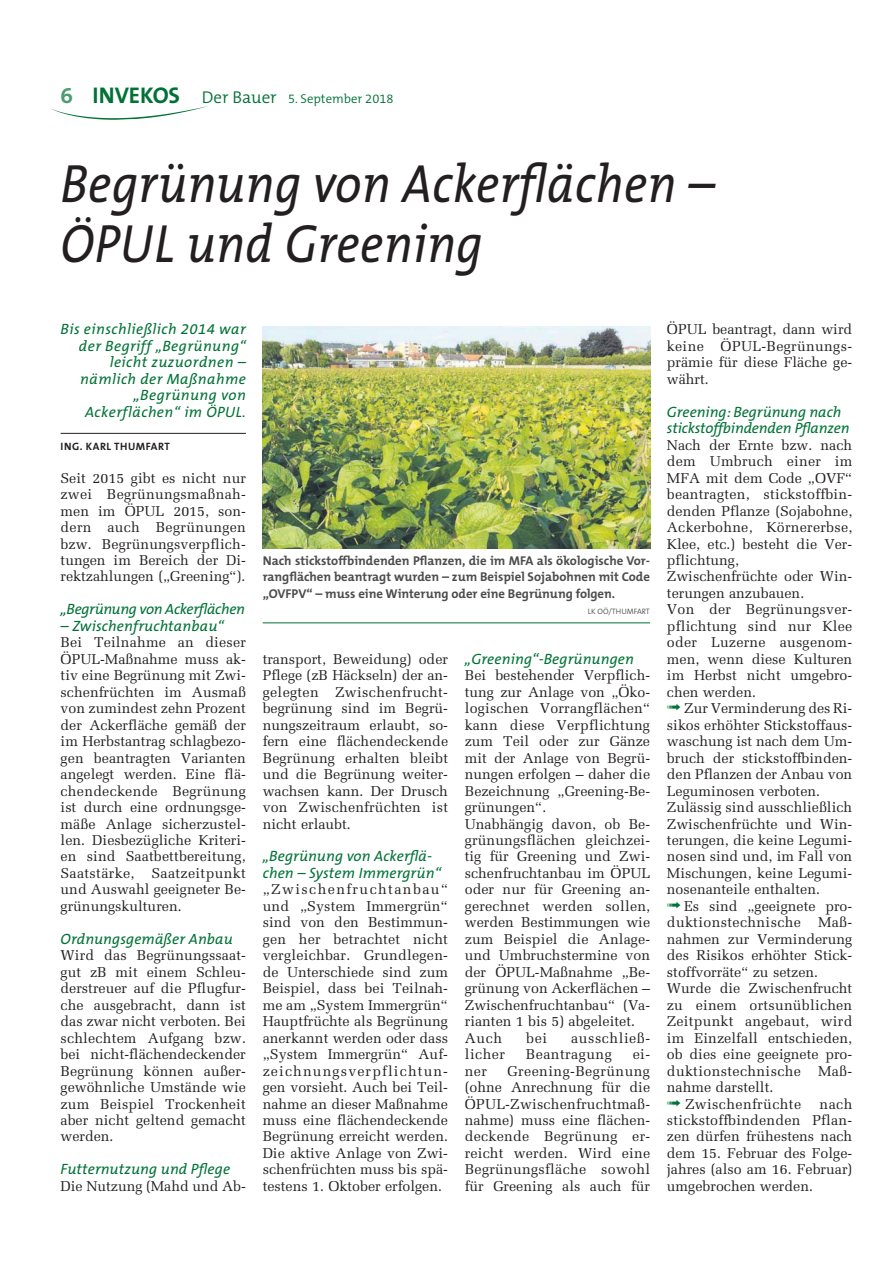
<style>
.page{position:relative;width:893px;height:1263px;background:#fff}
.page>*{position:absolute;margin:0;border:0;box-sizing:border-box;transform-origin:0 0}
.t1{font:italic 54.15px/59.8px "The Mix B5 Plain";letter-spacing:.01em;color:#231f20;scale:.9 1}
.t2{font:italic 15px/16.5px "The Mix B5 Plain";letter-spacing:.01em;color:#007236}
.t3{font:italic 15px/16.5px "The Mix B5 Plain";letter-spacing:.03em;color:#007236;text-align:right}
.t4{font:italic 15px/16.5px "The Mix B5 Plain";letter-spacing:-.01em;color:#007236}
.t5{font:italic 15px "The Mix B5 Plain";letter-spacing:-.02em;color:#007236}
.t6{font:14.25px/16.5px "Melior LT Std";color:#231f20;text-align:justify}
.t7{font:14.25px "Melior LT Std";letter-spacing:.025em;color:#231f20}
.t8{font:14.25px "Melior LT Std";letter-spacing:.035em;color:#231f20}
.t9{font:14.25px "Melior LT Std";letter-spacing:.03em;color:#231f20}
.t10{font:700 12.75px/16.5px "The Mix B7";color:#4c4c4e;text-align:justify}
.t11{font:300 12.75px "The Mix B4";color:#007236}
.t12{font:700 10.65px "The Mix B7";letter-spacing:.05em;color:#231f20}
.t13{font:300 7.8px "The Mix B4";color:#4c4c4e}
.s1{font-family:"The Mix B7";font-weight:700;font-size:22.8px;color:#509c71}
.s2{font-family:"The Mix B7";font-weight:700;font-size:22.8px}
.s3{font-size:17.1px}
</style>
<div class="page">
<svg style="left:50px;top:106px;width:158px;height:14px"></svg>
<hr style="left:61px;top:433px;width:185px;height:1px;background:#231f20">
<hr style="left:263px;top:623px;width:387px;height:1px;background:#007236">
<img style="left:263px;top:326px;width:387px;height:223px">
<p class="t11" style="left:61px;top:93px;width:334px"><span class="s1">6</span> <span class="s2">INVEKOS</span> <span class="s3">Der Bauer</span> 5. September 2018</p>
<h1 class="t1" style="left:61px;top:157px;width:728px">Begrünung von Ackerflächen –<br>ÖPUL und Greening</h1>
<p class="t3" style="left:61px;top:322px;width:187px">Bis einschließlich 2014 war der Begriff „Begrünung“ leicht zuzuordnen – nämlich der Maßnahme „Begrünung von<br>Ackerflächen“ im ÖPUL.</p>
<p class="t12" style="left:61px;top:441px;width:111px">ING. KARL THUMFART</p>
<p class="t6" style="left:61px;top:471px;width:187px">Seit 2015 gibt es nicht nur zwei Begrünungsmaßnah&shy;men im ÖPUL 2015, son&shy;dern auch Begrünungen bzw. Begrünungsverpflich&shy;tungen im Bereich der Di&shy;rektzahlungen („Greening“).</p>
<p class="t5" style="left:61px;top:603px;width:186px">„Begrünung von Ackerflächen</p>
<p class="t2" style="left:61px;top:619px;width:165px">– Zwischenfruchtanbau“</p>
<p class="t6" style="left:61px;top:635px;width:187px">Bei Teilnahme an dieser ÖPUL-Maßnahme muss ak&shy;tiv eine Begrünung mit Zwi&shy;schenfrüchten im Ausmaß von zumindest zehn Prozent der Ackerfläche gemäß der im Herbstantrag schlagbezo&shy;gen beantragten Varianten angelegt werden. Eine flä&shy;chendeckende Begrünung ist durch eine ordnungsge&shy;mäße Anlage sicherzustel&shy;len. Diesbezügliche Kriteri&shy;en sind Saatbettbereitung, Saatstärke, Saatzeitpunkt und Auswahl geeigneter Be&shy;grünungskulturen.</p>
<p class="t2" style="left:61px;top:932px;width:174px">Ordnungsgemäßer Anbau</p>
<p class="t6" style="left:61px;top:948px;width:187px">Wird das Begrünungssaat&shy;gut zB mit einem Schleu&shy;derstreuer auf die Pflugfur&shy;che ausgebracht, dann ist das zwar nicht verboten. Bei schlechtem Aufgang bzw. bei nicht-flächendeckender Begrünung können außer&shy;gewöhnliche Umstände wie zum Beispiel Trockenheit aber nicht geltend gemacht werden.</p>
<p class="t2" style="left:61px;top:1162px;width:171px">Futternutzung und Pflege</p>
<p class="t6" style="left:61px;top:1179px;width:187px">Die Nutzung (Mahd und Ab-</p>
<p class="t10" style="left:263px;top:553px;width:389px">Nach stickstoffbindenden Pflanzen, die im MFA als ökologische Vor&shy;rangflächen beantragt wurden – zum Beispiel Sojabohnen mit Code „OVFPV“ – muss eine Winterung oder eine Begrünung folgen.</p>
<p class="t13" style="left:588px;top:608px;width:64px">LK OÖ/THUMFART</p>
<p class="t6" style="left:263px;top:652px;width:187px">transport, Beweidung) oder Pflege (zB Häckseln) der an&shy;gelegten Zwischenfrucht&shy;begrünung sind im Begrü&shy;nungszeitraum erlaubt, so&shy;fern eine flächendeckende Begrünung erhalten bleibt und die Begrünung weiter&shy;wachsen kann. Der Drusch von Zwischenfrüchten ist nicht erlaubt.</p>
<p class="t2" style="left:263px;top:849px;width:180px">„Begrünung von Ackerflä&shy;chen – System Immergrün“</p>
<p class="t6" style="left:263px;top:882px;width:187px">„Zwischenfruchtanbau“ und „System Immergrün“ sind von den Bestimmun&shy;gen her betrachtet nicht vergleichbar. Grundlegen&shy;de Unterschiede sind zum Beispiel, dass bei Teilnah&shy;me am „System Immergrün“ Hauptfrüchte als Begrünung anerkannt werden oder dass „System Immergrün“ Auf&shy;zeichnungsverpflichtun&shy;gen vorsieht. Auch bei Teil&shy;nahme an dieser Maßnahme muss eine flächendeckende Begrünung erreicht werden.<br>Die aktive Anlage von Zwi&shy;schenfrüchten muss bis spä&shy;testens 1. Oktober erfolgen.</p>
<p class="t2" style="left:465px;top:652px;width:171px">„Greening“-Begrünungen</p>
<p class="t6" style="left:465px;top:668px;width:187px;text-align:left">Bei bestehender Verpflich&shy;tung zur Anlage von „Öko&shy;logischen Vorrangflächen“ kann diese Verpflichtung zum Teil oder zur Gänze mit der Anlage von Begrü&shy;nungen erfolgen – daher die<br>Bezeichnung „Greening-Be&shy;grünungen“.<br>Unabhängig davon, ob Be&shy;grünungsflächen gleichzei&shy;tig für Greening und Zwi&shy;schenfruchtanbau im ÖPUL oder nur für Greening an&shy;gerechnet werden sollen, werden Bestimmungen wie zum Beispiel die Anlage&shy;und Umbruchstermine von der ÖPUL-Maßnahme „Be&shy;grünung von Ackerflächen –<br>Zwischenfruchtanbau“ (Va&shy;rianten 1 bis 5) abgeleitet.<br>Auch</p>
<p class="t6" style="left:526px;top:1030px;width:22px">bei</p>
<p class="t8" style="left:571px;top:1031px;width:80px">ausschließ-</p>
<p class="t6" style="left:465px;top:1047px;width:42px">licher</p>
<p class="t9" style="left:526px;top:1048px;width:87px">Beantragung</p>
<p class="t6" style="left:633px;top:1047px;width:19px">ei-</p>
<p class="t6" style="left:465px;top:1063px;width:24px">ner</p>
<p class="t6" style="left:465px;top:1063px;width:187px;text-indent:43px">Greening-Begrünung (ohne Anrechnung für die ÖPUL-Zwischenfruchtmaß&shy;nahme) muss eine flächen&shy;deckende Begrünung er&shy;reicht werden. Wird eine Begrünungsfläche sowohl für Greening als auch für</p>
<p class="t6" style="left:667px;top:322px;width:187px">ÖPUL beantragt, dann wird keine ÖPUL-Begrünungs&shy;prämie für diese Fläche ge&shy;währt.</p>
<p class="t4" style="left:667px;top:404px;width:184px">Greening: Begrünung nach stickstoffbindenden Pflanzen</p>
<p class="t6" style="left:667px;top:438px;width:187px;text-align:left">Nach der Ernte bzw. nach dem Umbruch einer im<br>MFA mit dem Code „OVF“ beantragten, stickstoffbin&shy;denden Pflanze (Sojabohne,<br>Ackerbohne, Körnererbse,<br>Klee, etc.) besteht die Ver&shy;pflichtung,<br>Zwischenfrüchte oder Win&shy;terungen anzubauen.<br>Von der Begrünungsver&shy;pflichtung sind nur Klee oder Luzerne ausgenom&shy;men, wenn diese Kulturen im Herbst nicht umgebro&shy;chen werden.</p>
<p class="t6" style="left:667px;top:701px;width:187px;text-align:left;text-indent:17px">Zur Verminderung des Ri&shy;sikos erhöhter Stickstoffaus&shy;waschung ist nach dem Um&shy;bruch der stickstoffbinden&shy;den Pflanzen der Anbau von<br>Leguminosen verboten.<br>Zulässig sind ausschließlich<br>Zwischenfrüchte und Win&shy;terungen, die keine Legumi&shy;nosen sind und, im Fall von<br>Mischungen, keine Legumi&shy;nosenanteile enthalten.</p>
<p class="t6" style="left:684px;top:899px;width:169px">Es sind „geeignete pro-</p>
<p class="t7" style="left:667px;top:916px;width:187px">duktionstechnische Maß-</p>
<p class="t6" style="left:667px;top:932px;width:187px">nahmen zur Verminderung</p>
<p class="t6" style="left:667px;top:948px;width:187px">des Risikos erhöhter Stick-</p>
<p class="t6" style="left:667px;top:965px;width:153px">stoffvorräte“ zu setzen.</p>
<p class="t6" style="left:667px;top:981px;width:187px">Wurde die Zwischenfrucht</p>
<p class="t6" style="left:667px;top:998px;width:187px">zu einem ortsunüblichen</p>
<p class="t6" style="left:667px;top:1014px;width:187px">Zeitpunkt angebaut, wird</p>
<p class="t6" style="left:667px;top:1030px;width:187px">im Einzelfall entschieden,</p>
<p class="t6" style="left:667px;top:1047px;width:187px">ob dies eine geeignete pro-</p>
<p class="t7" style="left:667px;top:1064px;width:187px">duktionstechnische Maß-</p>
<p class="t6" style="left:667px;top:1080px;width:108px">nahme darstellt.</p>
<p class="t7" style="left:685px;top:1097px;width:118px">Zwischenfrüchte</p>
<p class="t6" style="left:667px;top:1096px;width:187px;text-indent:153px">nach stickstoffbindenden Pflan&shy;zen dürfen frühestens nach dem 15. Februar des Folge&shy;jahres (also am 16. Februar) umgebrochen werden.</p>
</div>
